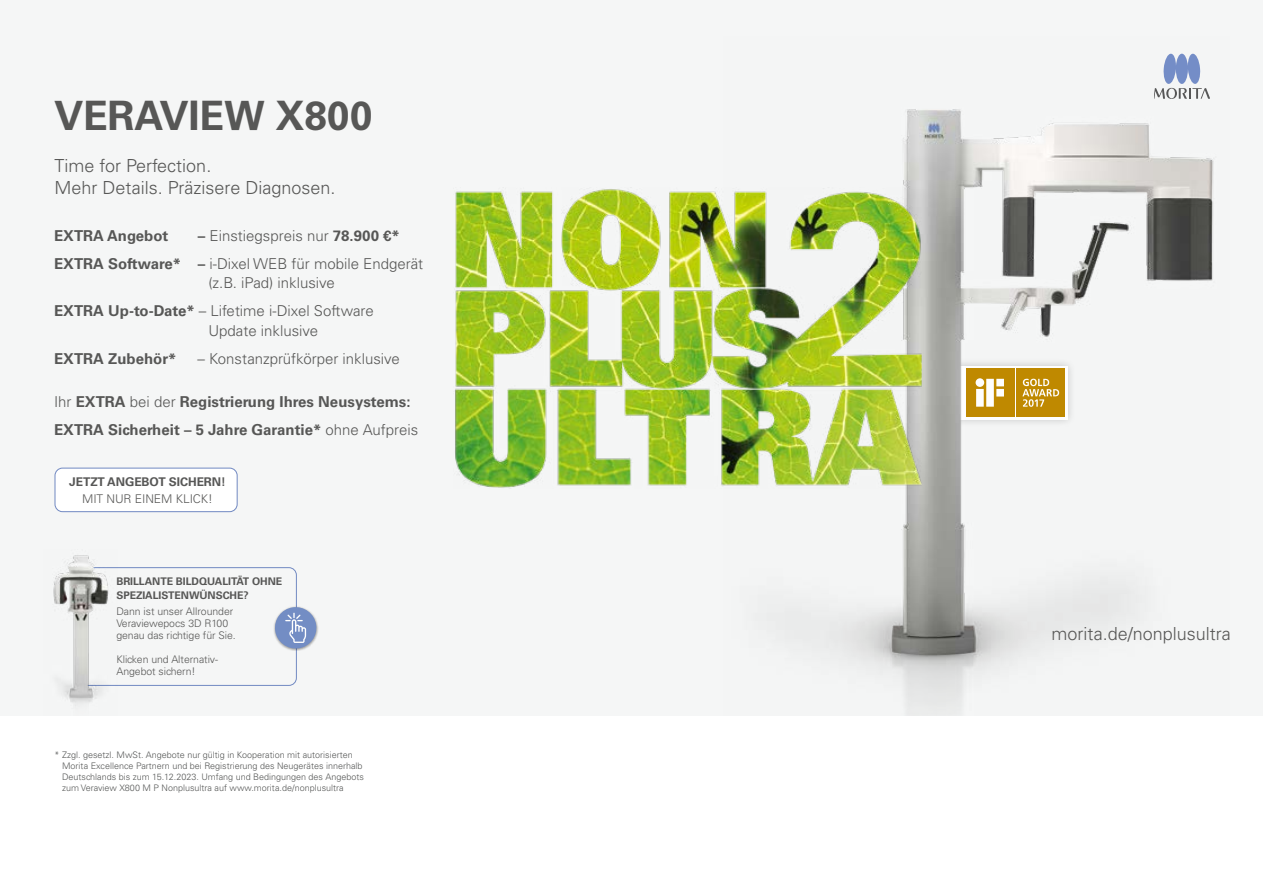
<style>
.page{position:relative;width:1263px;height:893px;background:#fff}
.page>*{position:absolute;margin:0;border:0;box-sizing:border-box;transform-origin:0 0}
.Headline_Seitenstart{font:700 40.5px "Univers LT Std";letter-spacing:-.005em;color:#575756}
.Fließtext_9pt{font:300 18px "Univers LT Std";color:#575756}
.Aufzählung_Ausstattung_1_Ebene{font:300 15px/19.5px "Univers LT Std";color:#575756}
.Aufzählung_Ausstattung_1_Ebene-2{font:700 15px "Univers LT Std";color:#575756}
.Headline_Seitenstart-2{font:700 12px "Univers LT Std";letter-spacing:-.005em;color:#575756}
.Headline_Seitenstart-3{font:300 12px "Univers LT Std";letter-spacing:-.005em;color:#575756}
.Headline_Seitenstart-4{font:300 10.5px/12px "Univers LT Std";letter-spacing:-.005em;color:#575756}
.Headline_Seitenstart-5{font:700 10.5px/13.5px "Univers LT Std";letter-spacing:-.005em;color:#575756}
.t1{font:300 9px/10.8px "Univers LT Std";color:#555756}
.s1{font-weight:700}
.s2{font-weight:300}
</style>
<div class="page">
<div style="left:1px;top:0;width:1262px;height:715px;background:#f5f6f6"></div>
<img style="left:785px;top:96px;width:429px;height:619px">
<div style="left:81px;top:567px;width:216px;height:119px;border:1px solid #7189c2;border-radius:8px"></div>
<img style="left:53px;top:555px;width:65px;height:151px">
<div style="left:274px;top:605px;width:45px;height:45px;background:#f5f6f6"></div>
<svg style="left:274px;top:606px;width:44px;height:44px"></svg>
<div style="left:55px;top:468px;width:182px;height:44px;background:#fff;border-radius:8px"></div>
<div style="left:55px;top:468px;width:183px;height:44px;border:1px solid #7189c2;border-radius:8px"></div>
<svg style="left:1154px;top:53px;width:55px;height:46px"></svg>
<img style="left:455px;top:188px;width:469px;height:300px">
<p class="Headline_Seitenstart" style="left:54px;top:92px;width:320px">VERAVIEW X800</p>
<p class="Fließtext_9pt" style="left:54px;top:155px;width:158px">Time for Perfection.</p>
<p class="Fließtext_9pt" style="left:54px;top:177px;width:283px">Mehr Details. Präzisere Diagnosen.</p>
<p class="Aufzählung_Ausstattung_1_Ebene-2" style="left:54px;top:227px;width:116px">EXTRA Angebot</p>
<p class="Aufzählung_Ausstattung_1_Ebene" style="left:198px;top:226px;width:204px"><span class="s1">–</span> Einstiegspreis nur <span class="s1">78.900 €*</span></p>
<p class="Aufzählung_Ausstattung_1_Ebene" style="left:208px;top:254px;width:216px;text-indent:-154px"><span class="s1">EXTRA Software* –</span> i-Dixel WEB für mobile Endgerät (z.B. iPad) inklusive</p>
<p class="Aufzählung_Ausstattung_1_Ebene" style="left:208px;top:301px;width:167px;text-indent:-154px"><span class="s1">EXTRA Up-to-Date*</span> – Lifetime i-Dixel Software<br>Update inklusive</p>
<p class="Aufzählung_Ausstattung_1_Ebene-2" style="left:54px;top:350px;width:124px">EXTRA Zubehör*</p>
<p class="Aufzählung_Ausstattung_1_Ebene" style="left:197px;top:349px;width:204px">– Konstanzprüfkörper inklusive</p>
<p class="Aufzählung_Ausstattung_1_Ebene-2" style="left:54px;top:393px;width:358px"><span class="s2">Ihr</span> EXTRA <span class="s2">bei der</span> Registrierung Ihres Neusystems:</p>
<p class="Aufzählung_Ausstattung_1_Ebene-2" style="left:54px;top:421px;width:366px">EXTRA Sicherheit – 5 Jahre Garantie* <span class="s2">ohne Aufpreis</span></p>
<p class="Headline_Seitenstart-2" style="left:69px;top:475px;width:158px">JETZT ANGEBOT SICHERN!</p>
<p class="Headline_Seitenstart-3" style="left:82px;top:491px;width:132px">MIT NUR EINEM KLICK!</p>
<p class="Headline_Seitenstart-5" style="left:116px;top:575px;width:167px">BRILLANTE BILDQUALITÄT OHNE<br>SPEZIALISTENWÜNSCHE?</p>
<p class="Headline_Seitenstart-4" style="left:116px;top:606px;width:121px">Dann ist unser Allrounder<br>Veraviewepocs 3D R100 genau das richtige für Sie.</p>
<p class="Headline_Seitenstart-4" style="left:116px;top:654px;width:103px">Klicken und Alternativ-<br>Angebot sichern!</p>
<p class="t1" style="left:62px;top:749px;width:303px;text-indent:-8px">* Zzgl. gesetzl. MwSt. Angebote nur gültig in Kooperation mit autorisierten Morita Excellence Partnern und bei Registrierung des Neugerätes innerhalb Deutschlands bis zum 15.12.2023. Umfang und Bedingungen des Angebots zum Veraview X800 M P Nonplusultra auf www.morita.de/nonplusultra</p>
<p class="Fließtext_9pt" style="left:1051px;top:623px;width:181px">morita.de/nonplusultra</p>
</div>
